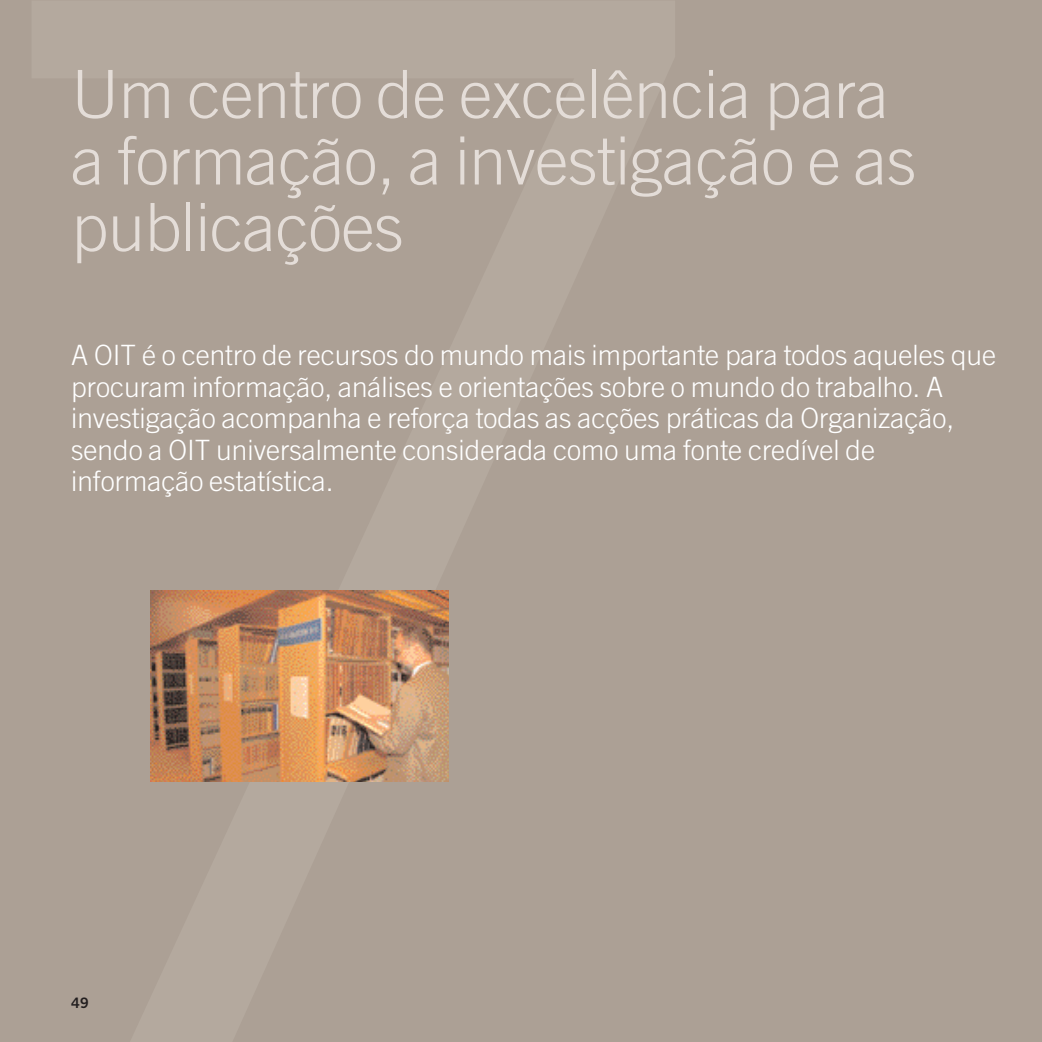
<style>
.page{position:relative;width:1042px;height:1042px;background:#aca095}
.page>*{position:absolute;margin:0;border:0;box-sizing:border-box;transform-origin:0 0}
.t1{font:300 66.5px/66.5px "Trade Gothic";letter-spacing:-.005em;color:#e4ddd8}
.t2{font:300 28px/31.5px "Trade Gothic";color:#fff}
.t3{font:14.35px "Trade Gothic Bold Two";color:#231f20}
</style>
<div class="page">
<img style="left:151px;top:591px;width:297px;height:191px">
<p class="t1" style="left:71px;top:67px;width:846px">Um centro de excelência para a formação, a investigação e as publicações</p>
<p class="t2" style="left:71px;top:342px;width:926px">A OIT é o centro de recursos do mundo mais importante para todos aqueles que procuram informação, análises e orientações sobre o mundo do trabalho. A investigação acompanha e reforça todas as acções práticas da Organização, sendo a OIT universalmente considerada como uma fonte credível de informação estatística.</p>
<p class="t3" style="left:71px;top:997px;width:19px">49</p>
</div>
